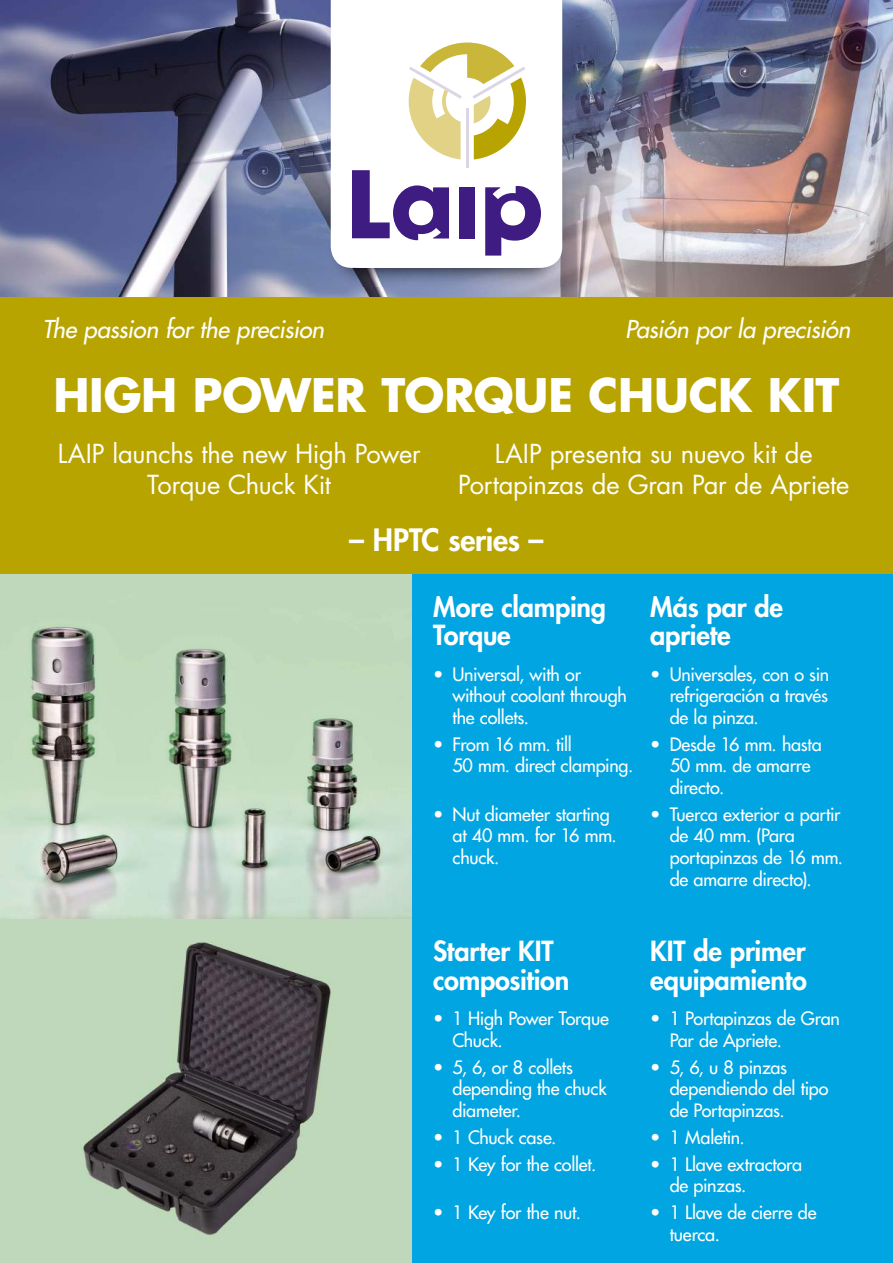
<style>
.page{position:relative;width:893px;height:1263px;background:#fff}
.page>*{position:absolute;margin:0;border:0;box-sizing:border-box;transform-origin:0 0}
.t1{font:700 45px "Futura";letter-spacing:-.005em;color:#fff}
.t2{font:800 30px "Futura";letter-spacing:-.01em;color:#fff}
.t3{font:800 27px/28.5px "Futura";letter-spacing:-.01em;color:#fff}
.t4{font:25.5px/30.6px "Futura";letter-spacing:-.01em;color:#fff;text-align:center}
.t5{font:italic 24px "Futura";letter-spacing:-.015em;color:#fff}
.t6{font:18px/21.6px "Futura";letter-spacing:-.01em;color:#fff}
</style>
<div class="page">
<img style="left:0;top:0;width:893px;height:298px">
<img style="left:327px;top:0;width:239px;height:286px">
<div style="left:0;top:298px;width:893px;height:276px;background:#b8a400"></div>
<svg style="left:331px;top:0;width:231px;height:268px"></svg>
<div style="left:459px;top:187px;width:16px;height:52px;background:#3e1c81"></div>
<svg style="left:352px;top:170px;width:97px;height:70px"></svg>
<hr style="left:466px;top:108px;width:3px;height:59px;background:#dcd5e6">
<svg style="left:409px;top:43px;width:117px;height:116px"></svg>
<svg style="left:485px;top:184px;width:56px;height:72px"></svg>
<img style="left:0;top:574px;width:412px;height:689px">
<div style="left:412px;top:574px;width:481px;height:344px;background:#00a5e1"></div>
<div style="left:412px;top:918px;width:481px;height:345px;background:#00a5e1"></div>
<h3 class="t5" style="left:43px;top:313px;width:283px">The passion for the precision</h3>
<h3 class="t5" style="left:625px;top:313px;width:227px">Pasión por la precisión</h3>
<h1 class="t1" style="left:53px;top:365px;width:788px">HIGH POWER TORQUE CHUCK KIT</h1>
<h3 class="t4" style="left:58px;top:438px;width:364px">LAIP launchs the new High Power<br>Torque Chuck Kit</h3>
<h3 class="t4" style="left:458px;top:438px;width:393px">LAIP presenta su nuevo kit de<br>Portapinzas de Gran Par de Apriete</h3>
<h2 class="t2" style="left:349px;top:520px;width:196px">– HPTC series –</h2>
<h3 class="t3" style="left:433px;top:592px;width:175px">More clamping<br>Torque</h3>
<p class="t6" style="left:452px;top:663px;width:176px;text-indent:-19px">• Universal, with or without coolant through the collets.</p>
<p class="t6" style="left:452px;top:733px;width:182px;text-indent:-19px">• From 16 mm. till<br>50 mm. direct clamping.</p>
<p class="t6" style="left:452px;top:803px;width:166px;text-indent:-19px">• Nut diameter starting at 40 mm. for 16 mm. chuck.</p>
<h3 class="t3" style="left:650px;top:592px;width:134px">Más par de apriete</h3>
<p class="t6" style="left:670px;top:663px;width:161px;text-align:justify;text-indent:-19px">• Universales, con o sin refrigeración a través de la pinza.</p>
<p class="t6" style="left:670px;top:733px;width:154px;text-indent:-19px">• Desde 16 mm. hasta<br>50 mm. de amarre directo.</p>
<p class="t6" style="left:670px;top:803px;width:175px;text-indent:-19px">• Tuerca exterior a partir de 40 mm. (Para portapinzas de 16 mm. de amarre directo).</p>
<h3 class="t3" style="left:433px;top:937px;width:138px">Starter KIT composition</h3>
<p class="t6" style="left:452px;top:1007px;width:158px;text-indent:-19px">• 1 High Power Torque<br>Chuck.</p>
<p class="t6" style="left:452px;top:1056px;width:156px;text-indent:-19px">• 5, 6, or 8 collets depending the chuck diameter.</p>
<p class="t6" style="left:433px;top:1126px;width:125px">• 1 Chuck case.</p>
<p class="t6" style="left:433px;top:1153px;width:165px">• 1 Key for the collet.</p>
<p class="t6" style="left:433px;top:1201px;width:149px">• 1 Key for the nut.</p>
<h3 class="t3" style="left:650px;top:937px;width:158px">KIT de primer equipamiento</h3>
<p class="t6" style="left:670px;top:1007px;width:172px;text-indent:-19px">• 1 Portapinzas de Gran<br>Par de Apriete.</p>
<p class="t6" style="left:670px;top:1056px;width:160px;text-indent:-19px">• 5, 6, u 8 pinzas dependiendo del tipo de Portapinzas.</p>
<p class="t6" style="left:650px;top:1126px;width:96px">• 1 Maletin.</p>
<p class="t6" style="left:670px;top:1153px;width:134px;text-indent:-19px">• 1 Llave extractora de pinzas.</p>
<p class="t6" style="left:670px;top:1201px;width:148px;text-indent:-19px">• 1 Llave de cierre de tuerca.</p>
</div>
